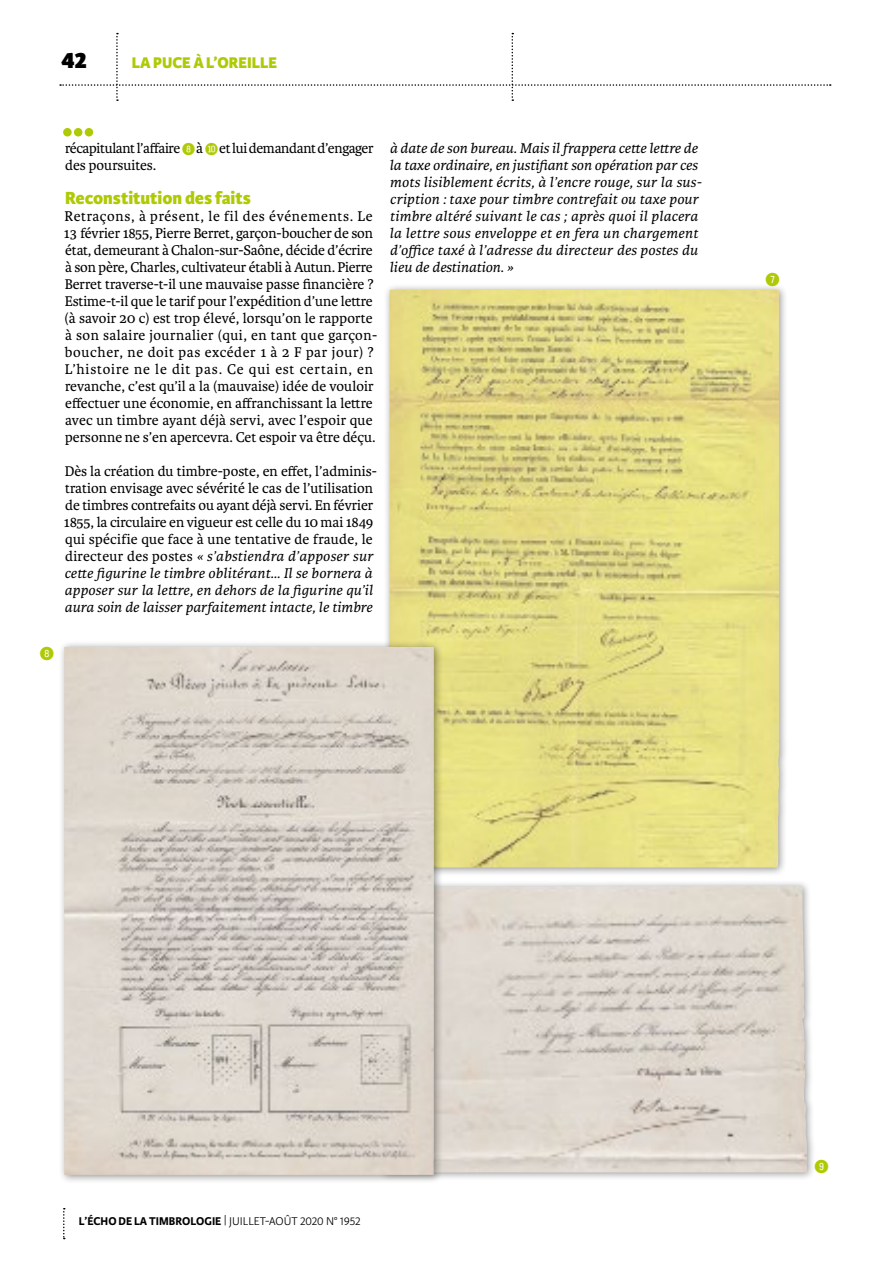
<style>
.page{position:relative;width:893px;height:1263px;background:#fff}
.page>*{position:absolute;margin:0;border:0;box-sizing:border-box;transform-origin:0 0}
.t1{font:800 24px "Karmina Sans";color:#000}
.t2{font:800 18.75px "Karmina Sans";color:#afca05}
.t3{font:18px "Fyra Numeric Circle Closed";color:#afca05}
.t4{font:800 16.5px "Karmina Sans";color:#afca05}
.t5{font:15px/17px "Karmina";color:#000}
.t6{font:italic 15px/17px "Karmina";letter-spacing:.01em;color:#000}
.t7{font:15px/17px "Karmina";letter-spacing:-.025em;color:#000}
.t8{font:300 12px "Karmina Sans";color:#000}
.s1{font-family:"Fyra Numeric Circle Closed";font-size:16.5px;color:#afca05}
.s2{font-style:italic}
.s3{font-weight:700}
</style>
<div class="page">
<svg style="left:63px;top:1208px;width:2px;height:31px"></svg>
<svg style="left:60px;top:33px;width:771px;height:68px"></svg>
<div style="left:384px;top:284px;width:405px;height:593px;background:#000;opacity:.4"></div>
<img style="left:390px;top:290px;width:390px;height:577px">
<div style="left:378px;top:879px;width:438px;height:302px;background:#000;opacity:.4"></div>
<img style="left:443px;top:886px;width:365px;height:286px">
<div style="left:63px;top:128px;width:9px;height:8px;background:#afca05;border-radius:50%"></div>
<div style="left:74px;top:128px;width:8px;height:8px;background:#afca05;border-radius:50%"></div>
<div style="left:85px;top:128px;width:8px;height:8px;background:#afca05;border-radius:50%"></div>
<div style="left:58px;top:641px;width:385px;height:543px;background:#000;opacity:.4"></div>
<img style="left:64px;top:647px;width:370px;height:528px">
<h1 class="t1" style="left:62px;top:46px;width:27px">42</h1>
<p class="t4" style="left:132px;top:53px;width:147px">LA PUCE À L’OREILLE</p>
<p class="t7" style="left:65px;top:140px;width:310px">récapitulant l’affaire <span class="s1">8</span> à <span class="s1">q</span> et lui demandant d’engager des poursuites.</p>
<p class="t2" style="left:65px;top:187px;width:187px">Reconstitution des faits</p>
<p class="t5" style="left:64px;top:208px;width:315px">Retraçons, à présent, le fil des événements. Le 13 février 1855, Pierre Berret, garçon-boucher de son état, demeurant à Chalon-sur-Saône, décide d’écrire à son père, Charles, cultivateur établi à Autun. Pierre Berret traverse-t-il une mauvaise passe financière ?<br>Estime-t-il que le tarif pour l’expédition d’une lettre (à savoir 20 c) est trop élevé, lorsqu’on le rapporte à son salaire journalier (qui, en tant que garçon&shy;boucher, ne doit pas excéder 1 à 2 F par jour) ?<br>L’histoire ne le dit pas. Ce qui est certain, en revanche, c’est qu’il a la (mauvaise) idée de vouloir effectuer une économie, en affranchissant la lettre avec un timbre ayant déjà servi, avec l’espoir que personne ne s’en apercevra. Cet espoir va être déçu.</p>
<p class="t5" style="left:64px;top:463px;width:314px">Dès la création du timbre-poste, en effet, l’adminis&shy;tration envisage avec sévérité le cas de l’utilisation de timbres contrefaits ou ayant déjà servi. En février 1855, la circulaire en vigueur est celle du 10 mai 1849 qui spécifie que face à une tentative de fraude, le directeur des postes <span class="s2">« s’abstiendra d’apposer sur cette figurine le timbre oblitérant… Il se bornera à apposer sur la lettre, en dehors de la figurine qu’il aura soin de laisser parfaitement intacte, le timbre</span></p>
<p class="t3" style="left:39px;top:643px;width:16px">8</p>
<p class="t6" style="left:390px;top:140px;width:313px">à date de son bureau. Mais il frappera cette lettre de la taxe ordinaire, en justifiant son opération par ces mots lisiblement écrits, à l’encre rouge, sur la sus&shy;cription : taxe pour timbre contrefait ou taxe pour timbre altéré suivant le cas ; après quoi il placera la lettre sous enveloppe et en fera un chargement d’office taxé à l’adresse du directeur des postes du lieu de destination. »</p>
<p class="t3" style="left:765px;top:269px;width:16px">7</p>
<p class="t8" style="left:79px;top:1214px;width:283px"><span class="s3">L’ÉCHO DE LA TIMBROLOGIE</span> | JUILLET-AOÛT 2020 N° 1952</p>
<p class="t3" style="left:814px;top:1156px;width:16px">9</p>
</div>
